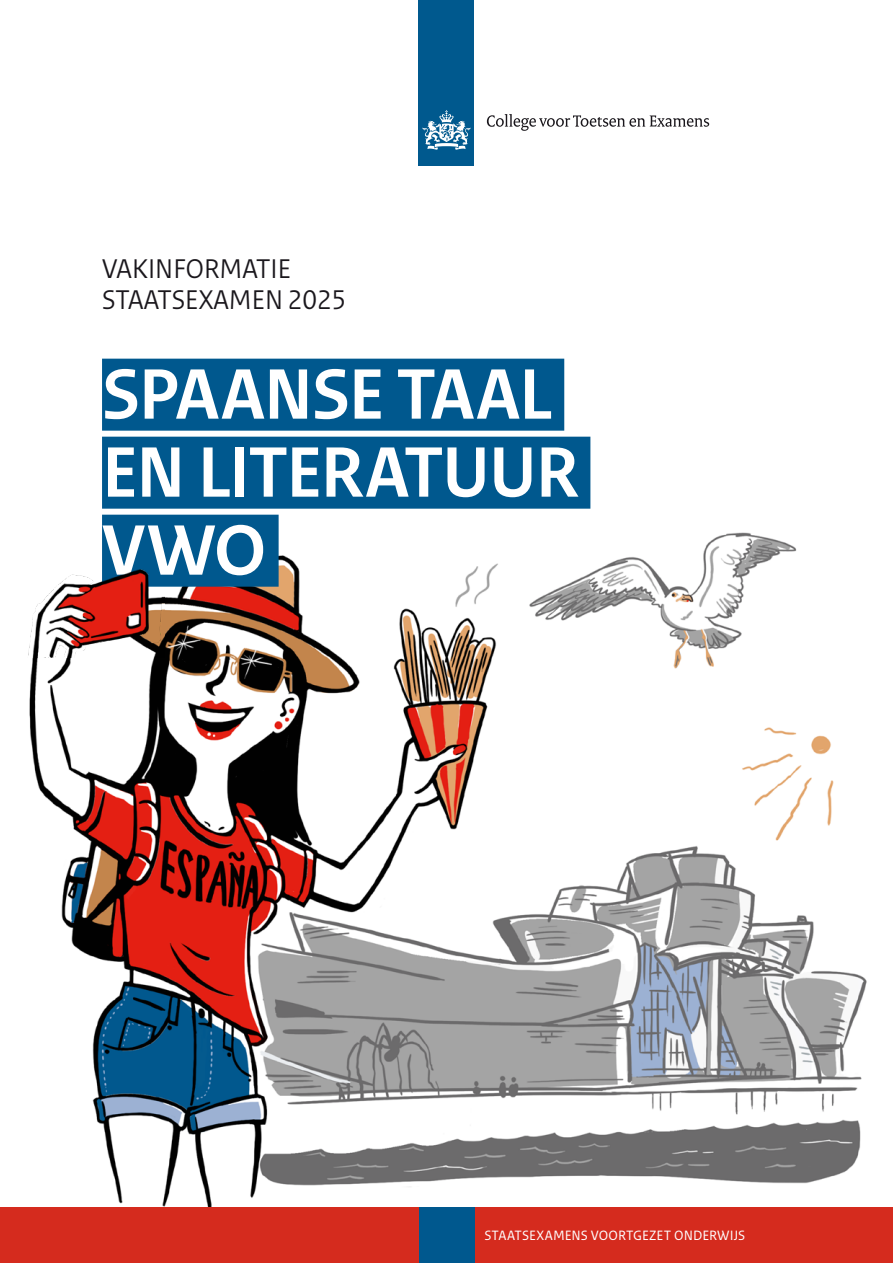
<style>
.page{position:relative;width:893px;height:1263px;background:#fff}
.page>*{position:absolute;margin:0;border:0;box-sizing:border-box;transform-origin:0 0}
.H1_titel{font:700 75px/78px "Rijksoverheid Sans Heading";letter-spacing:-.015em;color:#fff}
.P_subtitel{font:28.5px/31.5px "Rijksoverheid Sans Heading";color:#1a171c}
.t1{font:14.25px "Rijksoverheid Sans Text";letter-spacing:.005em;color:#fff}
</style>
<div class="page">
<img style="left:18px;top:50px;width:857px;height:1158px">
<div style="left:0;top:1208px;width:893px;height:55px;background:#d52b1e"></div>
<div style="left:419px;top:1208px;width:55px;height:55px;background:#00588e"></div>
<div style="left:419px;top:0;width:55px;height:165px;background:#00598e"></div>
<svg style="left:423px;top:110px;width:47px;height:40px"></svg>
<svg style="left:487px;top:114px;width:222px;height:17px"></svg>
<div style="left:102px;top:359px;width:462px;height:72px;background:#00588e"></div>
<div style="left:102px;top:437px;width:488px;height:72px;background:#00588e"></div>
<div style="left:102px;top:515px;width:177px;height:72px;background:#00588e"></div>
<img style="left:18px;top:558px;width:147px;height:99px">
<p class="P_subtitel" style="left:102px;top:253px;width:246px">VAKINFORMATIE<br>STAATSEXAMEN 2025</p>
<h1 class="H1_titel" style="left:102px;top:357px;width:478px">SPAANSE TAAL<br>EN LITERATUUR<br>VWO</h1>
<p class="t1" style="left:484px;top:1227px;width:263px">STAATSEXAMENS VOORTGEZET ONDERWIJS</p>
</div>
